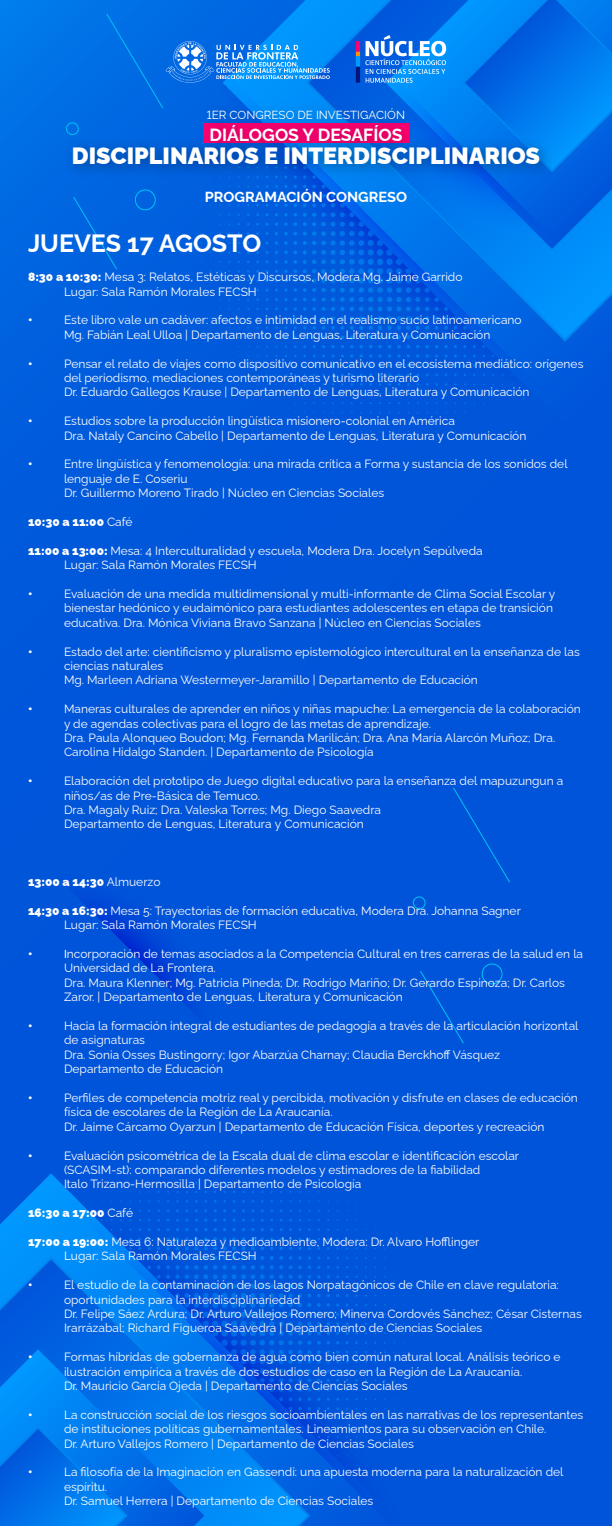
<style>
.page{position:relative;width:612px;height:1526px;background:#0054d9}
.page>*{position:absolute;margin:0;border:0;box-sizing:border-box;transform-origin:0 0}
.t1{font:700 25px "Raleway";color:#fff}
.t2{font:900 23.5px "Raleway";color:#fff}
.t3{font:700 17.6px "Raleway";color:#fff}
.t4{font:700 14.6px "Raleway";color:#fff}
.t5{font:12px/14.4px "Raleway";color:#fff}
.t6{font:900 12px "Raleway";color:#fff}
.t7{font:11.7px "Raleway";color:#fff}
.s1{font-weight:900}
.s2{font-weight:400}
.s3{font-family:"Myriad Pro"}
</style>
<div class="page">
<svg style="left:223px;top:0;width:280px;height:423px"></svg>
<svg style="left:304px;top:0;width:283px;height:342px"></svg>
<svg style="left:386px;top:0;width:58px;height:35px"></svg>
<svg style="left:444px;top:0;width:168px;height:320px"></svg>
<svg style="left:0;top:1173px;width:338px;height:82px"></svg>
<svg style="left:0;top:1255px;width:53px;height:87px"></svg>
<svg style="left:0;top:1342px;width:53px;height:184px"></svg>
<svg style="left:53px;top:1187px;width:361px;height:339px"></svg>
<svg style="left:190px;top:37px;width:371px;height:371px"></svg>
<svg style="left:78px;top:896px;width:114px;height:114px"></svg>
<div style="left:106px;top:13px;width:57px;height:81px;background:#006de4"></div>
<div style="left:73px;top:197px;width:44px;height:72px;background:#0063df"></div>
<svg style="left:134px;top:190px;width:23px;height:21px"></svg>
<svg style="left:453px;top:788px;width:57px;height:95px"></svg>
<svg style="left:420px;top:971px;width:44px;height:72px"></svg>
<svg style="left:412px;top:896px;width:14px;height:14px"></svg>
<svg style="left:481px;top:963px;width:22px;height:22px"></svg>
<img style="left:57px;top:94px;width:504px;height:96px">
<svg style="left:166px;top:41px;width:45px;height:42px"></svg>
<svg style="left:197px;top:44px;width:17px;height:29px"></svg>
<svg style="left:216px;top:45px;width:15px;height:34px"></svg>
<svg style="left:231px;top:45px;width:12px;height:34px"></svg>
<svg style="left:243px;top:45px;width:10px;height:34px"></svg>
<svg style="left:253px;top:45px;width:10px;height:39px"></svg>
<svg style="left:263px;top:45px;width:9px;height:39px"></svg>
<svg style="left:272px;top:45px;width:12px;height:39px"></svg>
<svg style="left:284px;top:45px;width:14px;height:39px"></svg>
<svg style="left:295px;top:64px;width:12px;height:19px"></svg>
<svg style="left:305px;top:64px;width:9px;height:15px"></svg>
<svg style="left:314px;top:64px;width:9px;height:19px"></svg>
<svg style="left:323px;top:64px;width:7px;height:19px"></svg>
<svg style="left:340px;top:35px;width:217px;height:304px"></svg>
<p class="t7" style="left:207px;top:106px;width:200px">1ER CONGRESO DE INVESTIGACIÓN</p>
<h3 class="t3" style="left:210px;top:120px;width:194px">DIÁLOGOS Y DESAFÍOS</h3>
<h2 class="t2" style="left:72px;top:137px;width:470px">DISCIPLINARIOS E INTERDISCIPLINARIOS</h2>
<p class="t4" style="left:205px;top:185px;width:204px">PROGRAMACIÓN CONGRESO</p>
<h1 class="t1" style="left:28px;top:224px;width:235px">JUEVES 17 AGOSTO</h1>
<p class="t5" style="left:64px;top:268px;width:400px;text-indent:-36px"><span class="s1">8:30 a 10:30:</span> Mesa 3: Relatos, Estéticas y Discursos, Modera Mg. Jaime Garrido<br>Lugar: Sala Ramón Morales FECSH</p>
<p class="t6" style="left:28px;top:310px;width:6px">•</p>
<p class="t5" style="left:64px;top:312px;width:459px">Este libro vale un cadáver: afectos e intimidad en el realismo sucio latinoamericano<br>Mg. Fabián Leal Ulloa | Departamento de Lenguas, Literatura y Comunicación</p>
<p class="t6" style="left:28px;top:354px;width:6px">•</p>
<p class="t5" style="left:64px;top:355px;width:521px">Pensar el relato de viajes como dispositivo comunicativo en el ecosistema mediático: orígenes del periodismo, mediaciones contemporáneas y turismo literario<br>Dr. Eduardo Gallegos Krause | Departamento de Lenguas, Literatura y Comunicación</p>
<p class="t6" style="left:28px;top:411px;width:6px">•</p>
<p class="t5" style="left:64px;top:412px;width:464px">Estudios sobre la producción lingüística misionero-colonial en América<br>Dra. Nataly Cancino Cabello | Departamento de Lenguas, Literatura y Comunicación</p>
<p class="t6" style="left:28px;top:454px;width:6px">•</p>
<p class="t5" style="left:64px;top:456px;width:505px">Entre lingüística y fenomenología: una mirada crítica a Forma y sustancia de los sonidos del lenguaje de E. Coseriu<br>Dr. Guillermo Moreno Tirado | Núcleo en Ciencias Sociales</p>
<p class="t6" style="left:28px;top:512px;width:106px">10:30 a 11:00 <span class="s2">Café</span></p>
<p class="t5" style="left:64px;top:542px;width:420px;text-indent:-36px"><span class="s1">11:00 a 13:00:</span> Mesa: 4 Interculturalidad y escuela, Modera Dra. Jocelyn Sepúlveda<br>Lugar: Sala Ramón Morales FECSH</p>
<p class="t6" style="left:28px;top:584px;width:6px">•</p>
<p class="t5" style="left:64px;top:585px;width:493px">Evaluación de una medida multidimensional y multi-informante de Clima Social Escolar y bienestar hedónico y eudaimónico para estudiantes adolescentes en etapa de transición educativa. Dra. Mónica Viviana Bravo Sanzana | Núcleo en Ciencias Sociales</p>
<p class="t6" style="left:28px;top:642px;width:6px">•</p>
<p class="t5" style="left:64px;top:643px;width:517px">Estado del arte: cientificismo y pluralismo epistemológico intercultural en la enseñanza de las ciencias naturales<br>Mg. Marleen Adriana Westermeyer-Jaramillo | Departamento de Educación</p>
<p class="t6" style="left:28px;top:699px;width:6px">•</p>
<p class="t5" style="left:64px;top:700px;width:518px">Maneras culturales de aprender en niños y niñas mapuche: La emergencia de la colaboración y de agendas colectivas para el logro de las metas de aprendizaje.<br>Dra. Paula Alonqueo Boudon; Mg. Fernanda Marilicán; Dra. Ana María Alarcón Muñoz; Dra.<br>Carolina Hidalgo Standen. | Departamento de Psicología</p>
<p class="t6" style="left:28px;top:771px;width:6px">•</p>
<p class="t5" style="left:64px;top:772px;width:501px">Elaboración del prototipo de Juego digital educativo para la enseñanza del mapuzungun a niños/as de Pre-Básica de Temuco.<br>Dra. Magaly Ruiz; Dra. Valeska Torres; Mg. Diego Saavedra<br>Departamento de Lenguas, Literatura y Comunicación</p>
<p class="t6" style="left:28px;top:872px;width:134px">13:00 a 14:30 <span class="s2">Almuerzo</span></p>
<p class="t5" style="left:64px;top:902px;width:458px;text-indent:-36px"><span class="s1">14:30 a 16:30:</span> Mesa 5: Trayectorias de formación educativa, Modera Dra. Johanna Sagner<br>Lugar: Sala Ramón Morales FECSH</p>
<p class="t6" style="left:28px;top:944px;width:6px">•</p>
<p class="t5" style="left:64px;top:945px;width:521px"><span class="s3">I</span>ncorporación de temas asociados a la Competencia Cultural en tres carreras de la salud en la Universidad de La Frontera.<br>Dra. Maura Klenner; Mg. Patricia Pineda; Dr. Rodrigo Mariño; Dr. Gerardo Espinoza; Dr. Carlos Zaror. | Departamento de Lenguas, Literatura y Comunicación</p>
<p class="t6" style="left:28px;top:1016px;width:6px">•</p>
<p class="t5" style="left:64px;top:1017px;width:516px">Hacia la formación integral de estudiantes de pedagogía a través de la articulación horizontal de asignaturas<br>Dra. Sonia Osses Bustingorry; Igor Abarzúa Charnay; Claudia Berckhoff Vásquez Departamento de Educación</p>
<p class="t6" style="left:28px;top:1088px;width:6px">•</p>
<p class="t5" style="left:64px;top:1089px;width:515px">Perfiles de competencia motriz real y percibida, motivación y disfrute en clases de educación física de escolares de la Región de La Araucanía.<br>Dr. Jaime Cárcamo Oyarzun | Departamento de Educación Física, deportes y recreación</p>
<p class="t6" style="left:28px;top:1146px;width:6px">•</p>
<p class="t5" style="left:64px;top:1147px;width:457px">Evaluación psicométrica de la Escala dual de clima escolar e identificación escolar (SCASIM-st): comparando diferentes modelos y estimadores de la fiabilidad<br>Italo Trizano-Hermosilla | Departamento de Psicología</p>
<p class="t6" style="left:28px;top:1203px;width:107px">16:30 a 17:00 <span class="s2">Café</span></p>
<p class="t5" style="left:64px;top:1233px;width:417px;text-indent:-36px"><span class="s1">17:00 a 19:00:</span> Mesa 6: Naturaleza y medioambiente, Modera: Dr. Alvaro Hofflinger<br>Lugar: Sala Ramón Morales FECSH</p>
<p class="t6" style="left:28px;top:1275px;width:6px">•</p>
<p class="t5" style="left:64px;top:1276px;width:519px">El estudio de la contaminación de los lagos Norpatagónicos de Chile en clave regulatoria: oportunidades para la interdisciplinariedad<br>Dr. Felipe Sáez Ardura; Dr. Arturo Vallejos Romero; Minerva Cordovés Sánchez; César Cisternas Irarrázabal; Richard Figueroa Saavedra | Departamento de Ciencias Sociales</p>
<p class="t6" style="left:28px;top:1347px;width:6px">•</p>
<p class="t5" style="left:64px;top:1348px;width:498px">Formas híbridas de gobernanza de agua como bien común natural local. Análisis teórico e ilustración empírica a través de dos estudios de caso en la Región de La Araucanía.<br>Dr. Mauricio García Ojeda | Departamento de Ciencias Sociales</p>
<p class="t6" style="left:28px;top:1405px;width:6px">•</p>
<p class="t5" style="left:64px;top:1406px;width:521px">La construcción social de los riesgos socioambientales en las narrativas de los representantes de instituciones políticas gubernamentales. Lineamientos para su observación en Chile.<br>Dr. Arturo Vallejos Romero | Departamento de Ciencias Sociales</p>
<p class="t6" style="left:28px;top:1462px;width:6px">•</p>
<p class="t5" style="left:64px;top:1464px;width:501px">La filosofía de la Imaginación en Gassendi: una apuesta moderna para la naturalización del espíritu.<br>Dr. Samuel Herrera | Departamento de Ciencias Sociales</p>
</div>
